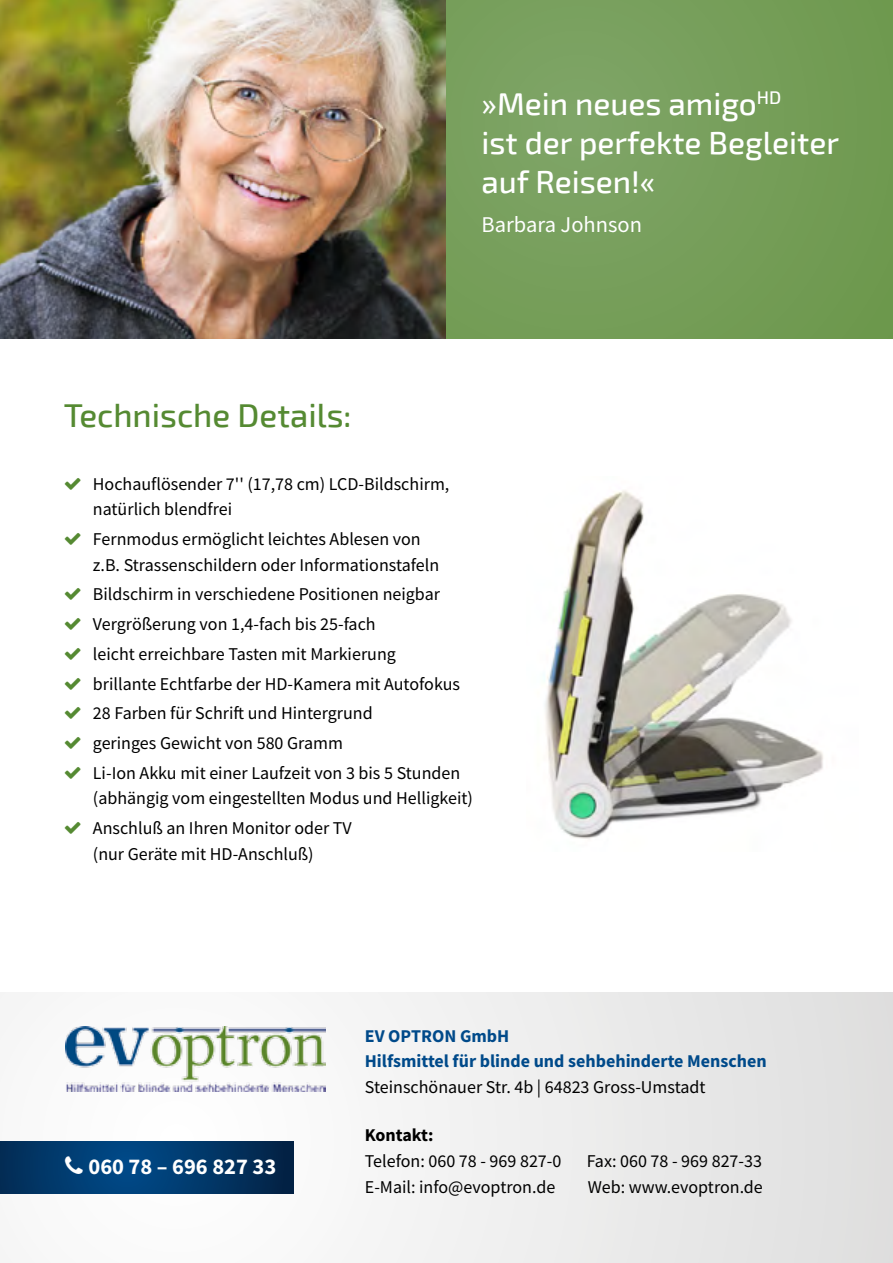
<style>
.page{position:relative;width:893px;height:1263px;background:#fff}
.page>*{position:absolute;margin:0;border:0;box-sizing:border-box;transform-origin:0 0}
.t1{font:500 33px "Exo 2";color:#558a32}
.t2{font:500 31.5px/39px "Exo 2";color:#fff}
.t3{font:700 22.5px "Source Sans Pro";color:#fff}
.t4{font:22.5px "Source Sans Pro";color:#fff}
.t5{font:18px/29.7px "Source Sans Pro";color:#000}
.t6{font:700 18px/25.5px "Source Sans Pro";color:#004a8a}
.t7{font:700 18px "Source Sans Pro";letter-spacing:-.01em;color:#000}
</style>
<div class="page">
<div style="left:0;top:992px;width:893px;height:271px;background:linear-gradient(to right,#fff,#e1e1e1)"></div>
<img style="left:544px;top:490px;width:279px;height:349px">
<svg style="left:0;top:1142px;width:293px;height:51px;background:#013869"></svg>
<img style="left:66px;top:1027px;width:260px;height:64px">
<img style="left:0;top:0;width:446px;height:338px">
<div style="left:446px;top:0;width:447px;height:338px;background:#779f5b"></div>
<svg style="left:65px;top:1157px;width:18px;height:17px"></svg>
<h2 class="t2" style="left:482px;top:85px;width:359px">»Mein neues amigo<sup>HD<br></sup>ist der perfekte Begleiter auf Reisen!«</h2>
<p class="t4" style="left:482px;top:210px;width:162px">Barbara Johnson</p>
<h1 class="t1" style="left:64px;top:396px;width:289px">Technische Details:</h1>
<p class="t5" style="left:93px;top:471px;width:358px;line-height:25.5px">Hochauflösender 7'' (17,78 cm) LCD-Bildschirm, natürlich blendfrei</p>
<p class="t5" style="left:93px;top:526px;width:348px;line-height:25.5px">Fernmodus ermöglicht leichtes Ablesen von z.B. Strassenschildern oder Informationstafeln</p>
<p class="t5" style="left:93px;top:579px;width:369px">Bildschirm in verschiedene Positionen neigbar Vergrößerung von 1,4-fach bis 25-fach<br>leicht erreichbare Tasten mit Markierung brillante Echtfarbe der HD-Kamera mit Autofokus 28 Farben für Schrift und Hintergrund<br>geringes Gewicht von 580 Gramm<br>Li-Ion Akku mit einer Laufzeit von 3 bis 5 Stunden</p>
<p class="t5" style="left:93px;top:783px;width:382px">(abhängig vom eingestellten Modus und Helligkeit)<br>Anschluß an Ihren Monitor oder TV</p>
<p class="t5" style="left:93px;top:839px;width:222px">(nur Geräte mit HD-Anschluß)</p>
<p class="t3" style="left:89px;top:1152px;width:189px">060 78 – 696 827 33</p>
<p class="t6" style="left:365px;top:1022px;width:403px">EV OPTRON GmbH<br>Hilfsmittel für blinde und sehbehinderte Menschen</p>
<p class="t5" style="left:365px;top:1072px;width:342px">Steinschönauer Str. 4b | 64823 Gross-Umstadt</p>
<p class="t7" style="left:365px;top:1123px;width:70px">Kontakt:</p>
<p class="t5" style="left:365px;top:1146px;width:198px">Telefon: 060 78 - 969 827-0</p>
<p class="t5" style="left:587px;top:1146px;width:177px">Fax: 060 78 - 969 827-33</p>
<p class="t5" style="left:365px;top:1171px;width:192px">E-Mail: info@evoptron.de</p>
<p class="t5" style="left:588px;top:1171px;width:177px">Web: www.evoptron.de</p>
</div>
